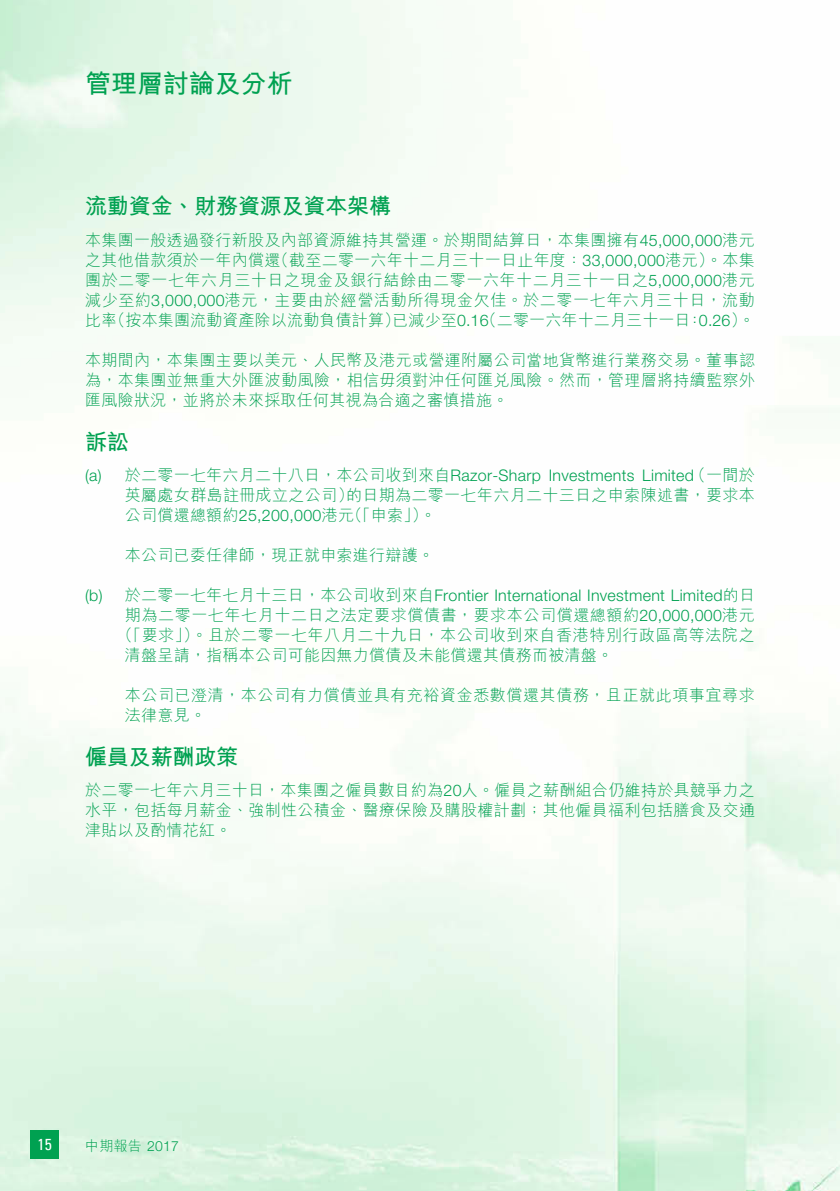
<style>
.page{position:relative;width:840px;height:1191px;background:#fff}
.page>*{position:absolute;margin:0;border:0;box-sizing:border-box;transform-origin:0 0}
.t1{font:700 26px "M Hei HK";letter-spacing:-.005em;color:#00a151}
.t2{font:700 22px "M Hei HK";letter-spacing:-.01em;color:#00a151}
.t3{font:300 16px/20px "M Hei HK";letter-spacing:.02em;color:#00a151}
.t4{font:300 16px "Helvetica Neue LT Std";letter-spacing:.015em;color:#00a151}
.t5{font:300 16px "M Hei HK";letter-spacing:.04em;color:#00a151}
.t6{font:condensed 16px "Univers LT Std";color:#fff}
.t7{font:300 14px "M Hei HK";color:#00a151}
.s1{font-family:"Helvetica Neue LT Std"}
.s2{font-family:"M Hei HK"}
</style>
<div class="page">
<img style="left:0;top:0;width:839px;height:1191px">
<div style="left:31px;top:1130px;width:28px;height:28px;background:#00a151"></div>
<h1 class="t1" style="left:85px;top:64px;width:209px">管理層討論及分析</h1>
<h2 class="t2" style="left:85px;top:190px;width:307px">流動資金、財務資源及資本架構</h2>
<p class="t3" style="left:85px;top:229px;width:671px;text-align:right">本集團一般透過發行新股及內部資源維持其營運。於期間結算日，本集團擁有<span class="s1">45,000,000</span>港元（截至二零一六年十二月三十一日止年度：<span class="s1">33,000,000</span>港元）。本集</p>
<p class="t3" style="left:85px;top:249px;width:671px">之其他借款須於一年內償還<br>團於二零一七年六月三十日之現金及銀行結餘由二零一六年十二月三十一日之<span class="s1">5,000,000</span>港元減少至約<span class="s1">3,000,000</span>港元，主要由於經營活動所得現金欠佳。於二零一七年六月三十日，流動</p>
<p class="t4" style="left:686px;top:310px;width:69px"><span class="s2">：</span>0.26 <span class="s2">。(</span></p>
<p class="t3" style="left:109px;top:309px;width:292px">（按本集團流動資產除以流動負債計算）</p>
<p class="t3" style="left:480px;top:309px;width:211px">（二零一六年十二月三十一日</p>
<p class="t3" style="left:85px;top:309px;width:34px">比率</p>
<p class="t3" style="left:85px;top:349px;width:671px;text-align:justify">本期間內，本集團主要以美元、人民幣及港元或營運附屬公司當地貨幣進行業務交易。董事認為，本集團並無重大外匯波動風險，相信毋須對沖任何匯兌風險。然而，管理層將持續監察外匯風險狀況，並將於未來採取任何其視為合適之審慎措施。</p>
<h2 class="t2" style="left:85px;top:425px;width:45px">訴訟</h2>
<p class="t3" style="left:689px;top:464px;width:66px">（一間於</p>
<p class="t3" style="left:392px;top:309px;width:98px">已減少至<span class="s1">0.16</span></p>
<p class="t3" style="left:125px;top:464px;width:417px">於二零一七年六月二十八日，本公司收到來自<span class="s1">Razor-Sharp</span></p>
<p class="t4" style="left:85px;top:465px;width:18px">a( )</p>
<p class="t4" style="left:548px;top:465px;width:87px">Investments</p>
<p class="t4" style="left:642px;top:465px;width:53px">Limited</p>
<p class="t4" style="left:85px;top:585px;width:19px">b( )</p>
<p class="t3" style="left:346px;top:484px;width:91px;text-indent:-221px">英屬處女群島註冊成立之公司）<br>（「申索 。(「</p>
<p class="t3" style="left:346px;top:484px;width:410px">的日期為二零一七年六月二十三日之申索陳述書，要求本</p>
<p class="t4" style="left:125px;top:505px;width:230px"><span class="s2">公司償還總額約</span>25,200,000<span class="s2">港元</span></p>
<p class="t3" style="left:125px;top:544px;width:310px">本公司已委任律師，現正就申索進行辯護。</p>
<p class="t4" style="left:125px;top:585px;width:631px"><span class="s2">於二零一七年七月十三日，本公司收到來自</span>Frontier International Investment Limited<span class="s2">的日</span></p>
<p class="t5" style="left:125px;top:604px;width:631px">期為二零一七年七月十二日之法定要求償債書，要求本公司償還總額約<span class="s1">20,000,000</span>港元</p>
<p class="t3" style="left:117px;top:624px;width:639px">（「要求」）。且於二零一七年八月二十九日，本公司收到來自香港特別行政區高等法院之</p>
<p class="t3" style="left:125px;top:644px;width:489px">清盤呈請，指稱本公司可能因無力償債及未能償還其債務而被清盤。</p>
<p class="t3" style="left:125px;top:684px;width:631px">本公司已澄清，本公司有力償債並具有充裕資金悉數償還其債務，且正就此項事宜尋求法律意見。</p>
<h2 class="t2" style="left:85px;top:741px;width:154px">僱員及薪酬政策</h2>
<p class="t3" style="left:85px;top:780px;width:671px;text-align:justify">於二零一七年六月三十日，本集團之僱員數目約為<span class="s1">20</span>人。僱員之薪酬組合仍維持於具競爭力之水平，包括每月薪金、強制性公積金、醫療保險及購股權計劃；其他僱員福利包括膳食及交通津貼以及酌情花紅。</p>
<p class="t6" style="left:37px;top:1134px;width:16px">15</p>
<p class="t7" style="left:85px;top:1135px;width:95px">中期報告 <span class="s1">2017</span></p>
</div>
